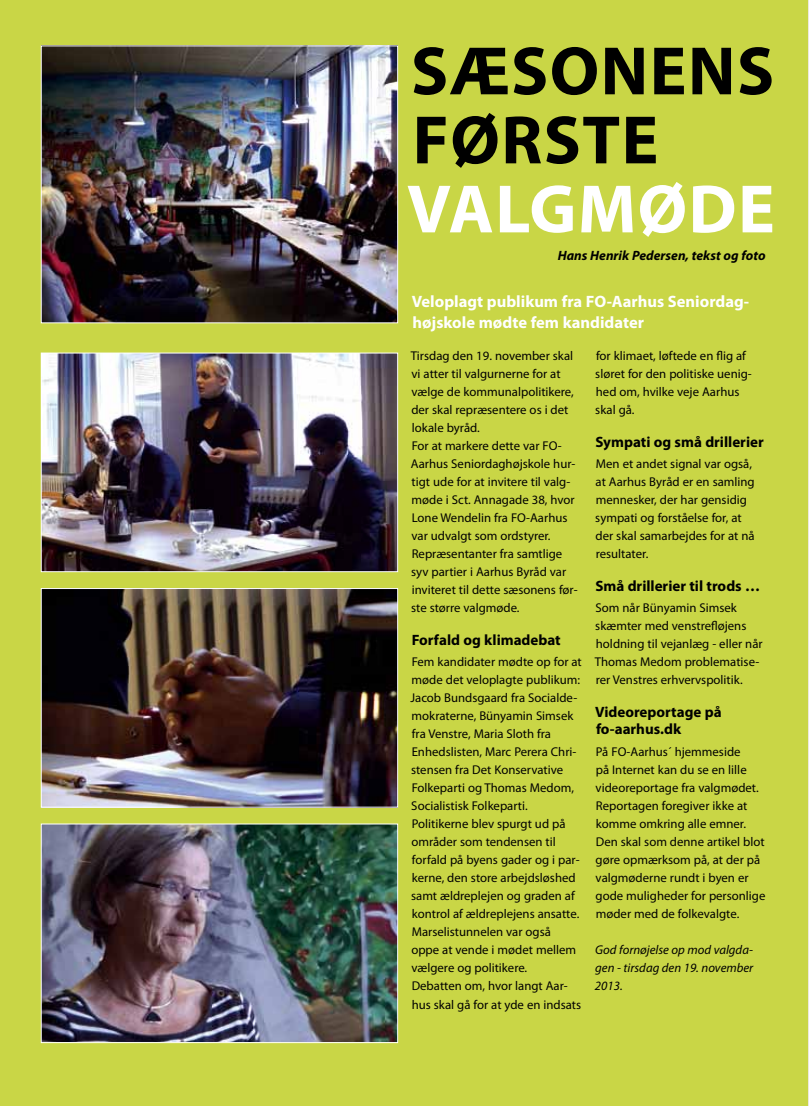
<style>
.page{position:relative;width:809px;height:1106px;background:#fff}
.page>*{position:absolute;margin:0;border:0;box-sizing:border-box;transform-origin:0 0}
.t1{font:700 69px/69px "Myriad Pro";letter-spacing:.02em;color:#000}
.t2{font:700 69px "Myriad Pro";letter-spacing:.02em;color:#fff}
.t3{font:700 16.5px/21px "Myriad Pro";color:#fff}
.t4{font:700 15px/16.5px "Myriad Pro";color:#000}
.t5{font:italic 700 13.5px "Myriad Pro";color:#000}
.t6{font:12.75px/18px "Myriad Pro";color:#000}
.t7{font:italic 12.75px/18px "Myriad Pro";color:#000;text-align:justify}
</style>
<div class="page">
<div style="left:0;top:0;width:808px;height:1106px;background:#c9d646"></div>
<img style="left:43px;top:354px;width:353px;height:216px">
<div style="left:41px;top:352px;width:357px;height:220px;border:1px solid #fff"></div>
<img style="left:43px;top:47px;width:353px;height:274px">
<div style="left:41px;top:45px;width:357px;height:278px;border:1px solid #fff"></div>
<img style="left:43px;top:590px;width:353px;height:215px">
<div style="left:41px;top:588px;width:357px;height:219px;border:1px solid #fff"></div>
<img style="left:43px;top:825px;width:353px;height:216px">
<div style="left:41px;top:823px;width:357px;height:220px;border:1px solid #fff"></div>
<hr style="left:808px;top:0;width:1px;height:1106px;background:#ede9de">
<h1 class="t1" style="left:411px;top:34px;width:357px">Sæsonens første</h1>
<h1 class="t2" style="left:407px;top:164px;width:369px">valgmøde</h1>
<p class="t5" style="left:557px;top:246px;width:209px">Hans Henrik Pedersen, tekst og foto</p>
<p class="t3" style="left:411px;top:290px;width:338px">Veloplagt publikum fra FO-Aarhus Seniordag&shy;højskole mødte fem kandidater</p>
<p class="t6" style="left:410px;top:347px;width:168px">Tirsdag den 19. november skal vi atter til valgurnerne for at vælge de kommunalpolitikere, der skal repræsentere os i det lokale byråd.<br>For at markere dette var FO-<br>Aarhus Seniordaghøjskole hur&shy;tigt ude for at invitere til valg&shy;møde i Sct. Annagade 38, hvor<br>Lone Wendelin fra FO-Aarhus var udvalgt som ordstyrer.<br>Repræsentanter fra samtlige syv partier i Aarhus Byråd var inviteret til dette sæsonens før&shy;ste større valgmøde.</p>
<p class="t4" style="left:411px;top:631px;width:150px">Forfald og klimadebat</p>
<p class="t6" style="left:410px;top:653px;width:173px">Fem kandidater mødte op for at møde det veloplagte publikum:<br>Jacob Bundsgaard fra Socialde&shy;mokraterne, Bünyamin Simsek fra Venstre, Maria Sloth fra<br>Enhedslisten, Marc Perera Chri&shy;stensen fra Det Konservative<br>Folkeparti og Thomas Medom,<br>Socialistisk Folkeparti.<br>Politikerne blev spurgt ud på områder som tendensen til forfald på byens gader og i par&shy;kerne, den store arbejdsløshed samt ældreplejen og graden af kontrol af ældreplejens ansatte.<br>Marselistunnelen var også<br>oppe at vende i mødet mellem vælgere og politikere.<br>Debatten om, hvor langt Aar&shy;hus skal gå for at yde en indsats</p>
<p class="t6" style="left:595px;top:347px;width:158px">for klimaet, løftede en flig af sløret for den politiske uenig&shy;hed om, hvilke veje Aarhus skal gå.</p>
<p class="t4" style="left:595px;top:433px;width:170px">Sympati og små drillerier</p>
<p class="t6" style="left:595px;top:455px;width:161px">Men et andet signal var også, at Aarhus Byråd er en samling mennesker, der har gensidig sympati og forståelse for, at der skal samarbejdes for at nå resultater.</p>
<p class="t4" style="left:595px;top:577px;width:166px">Små drillerier til trods …</p>
<p class="t6" style="left:594px;top:599px;width:169px">Som når Bünyamin Simsek skæmter med venstrefløjens holdning til vejanlæg - eller når<br>Thomas Medom problematise&shy;rer Venstres erhvervspolitik.</p>
<p class="t4" style="left:595px;top:703px;width:128px">Videoreportage på fo-aarhus.dk</p>
<p class="t6" style="left:595px;top:743px;width:171px">På FO-Aarhus´ hjemmeside<br>på Internet kan du se en lille videoreportage fra valgmødet.<br>Reportagen foregiver ikke at komme omkring alle emner.<br>Den skal som denne artikel blot gøre opmærksom på, at der på valgmøderne rundt i byen er gode muligheder for personlige møder med de folkevalgte.</p>
<p class="t7" style="left:594px;top:941px;width:160px">God fornøjelse op mod valgda&shy;gen - tirsdag den 19. november 2013.</p>
</div>
